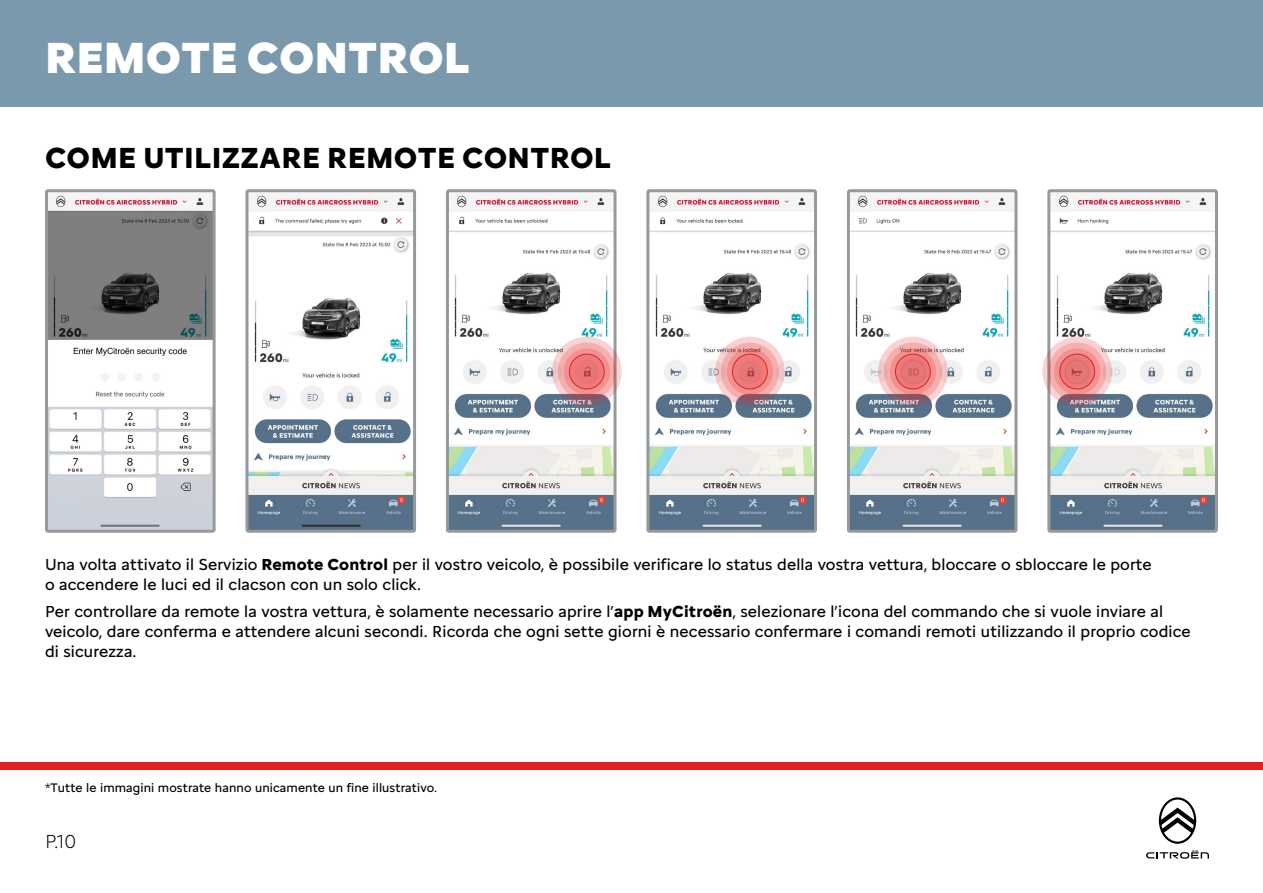
<style>
.page{position:relative;width:1263px;height:893px;background:#fff}
.page>*{position:absolute;margin:0;border:0;box-sizing:border-box;transform-origin:0 0}
.t1{font:900 45px "Citroen Type";color:#fff}
.t2{font:700 30px "Citroen Type";letter-spacing:.01em;color:#000}
.t3{font:300 19.5px "Citroen Type";color:#000}
.t4{font:16.5px/19.8px "Citroen Type";letter-spacing:.01em;color:#000}
.t5{font:12.75px "Citroen Type";letter-spacing:.01em;color:#000}
.s1{font-weight:700}
</style>
<div class="page">
<div style="left:0;top:762px;width:1263px;height:7px;background:#e51f1f"></div>
<div style="left:0;top:0;width:1263px;height:107px;background:#7a99ac"></div>
<svg style="left:1146px;top:851px;width:63px;height:8px"></svg>
<svg style="left:1159px;top:797px;width:37px;height:47px"></svg>
<img style="left:49px;top:193px;width:163px;height:336px">
<div style="left:45px;top:189px;width:171px;height:344px;border:3px solid #97999b;border-radius:2px"></div>
<img style="left:249px;top:193px;width:163px;height:336px">
<div style="left:245px;top:189px;width:171px;height:344px;border:3px solid #97999b;border-radius:2px"></div>
<img style="left:450px;top:193px;width:162px;height:336px">
<div style="left:446px;top:189px;width:170px;height:344px;border:3px solid #97999b;border-radius:2px"></div>
<img style="left:650px;top:193px;width:163px;height:336px">
<div style="left:646px;top:189px;width:171px;height:344px;border:3px solid #97999b;border-radius:2px"></div>
<img style="left:851px;top:193px;width:162px;height:336px">
<div style="left:847px;top:189px;width:170px;height:344px;border:3px solid #97999b;border-radius:2px"></div>
<img style="left:1051px;top:193px;width:163px;height:336px">
<div style="left:1047px;top:189px;width:171px;height:344px;border:3px solid #97999b;border-radius:2px"></div>
<svg style="left:552px;top:337px;width:70px;height:69px"></svg>
<svg style="left:558px;top:342px;width:58px;height:59px"></svg>
<svg style="left:564px;top:348px;width:46px;height:47px"></svg>
<svg style="left:569px;top:354px;width:35px;height:35px"></svg>
<div style="left:569px;top:354px;width:36px;height:35px;border:1px solid #e51f1f;border-radius:50%"></div>
<svg style="left:715px;top:337px;width:70px;height:69px"></svg>
<svg style="left:721px;top:342px;width:58px;height:59px"></svg>
<svg style="left:727px;top:348px;width:46px;height:47px"></svg>
<svg style="left:732px;top:354px;width:35px;height:35px"></svg>
<div style="left:732px;top:354px;width:36px;height:35px;border:1px solid #e51f1f;border-radius:50%"></div>
<svg style="left:878px;top:337px;width:70px;height:69px"></svg>
<svg style="left:884px;top:342px;width:58px;height:59px"></svg>
<svg style="left:890px;top:348px;width:46px;height:47px"></svg>
<svg style="left:895px;top:354px;width:35px;height:35px"></svg>
<div style="left:895px;top:354px;width:36px;height:35px;border:1px solid #e51f1f;border-radius:50%"></div>
<svg style="left:1042px;top:337px;width:70px;height:69px"></svg>
<svg style="left:1048px;top:342px;width:58px;height:59px"></svg>
<svg style="left:1054px;top:348px;width:46px;height:47px"></svg>
<svg style="left:1060px;top:354px;width:35px;height:35px"></svg>
<div style="left:1059px;top:354px;width:36px;height:35px;border:1px solid #e51f1f;border-radius:50%"></div>
<h1 class="t1" style="left:45px;top:24px;width:426px">REMOTE CONTROL</h1>
<h2 class="t2" style="left:45px;top:135px;width:568px">COME UTILIZZARE REMOTE CONTROL</h2>
<p class="t4" style="left:45px;top:553px;width:1108px">Una volta attivato il Servizio <span class="s1">Remote Control</span> per il vostro veicolo, è possibile verificare lo status della vostra vettura, bloccare o sbloccare le porte o accendere le luci ed il clacson con un solo click.</p>
<p class="t4" style="left:45px;top:601px;width:1147px">Per controllare da remote la vostra vettura, è solamente necessario aprire l’<span class="s1">app MyCitroën</span>, selezionare l’icona del commando che si vuole inviare al veicolo, dare conferma e attendere alcuni secondi. Ricorda che ogni sette giorni è necessario confermare i comandi remoti utilizzando il proprio codice di sicurezza.</p>
<p class="t5" style="left:45px;top:778px;width:394px">*Tutte le immagini mostrate hanno unicamente un fine illustrativo.</p>
<p class="t3" style="left:45px;top:827px;width:33px">P.10</p>
</div>
